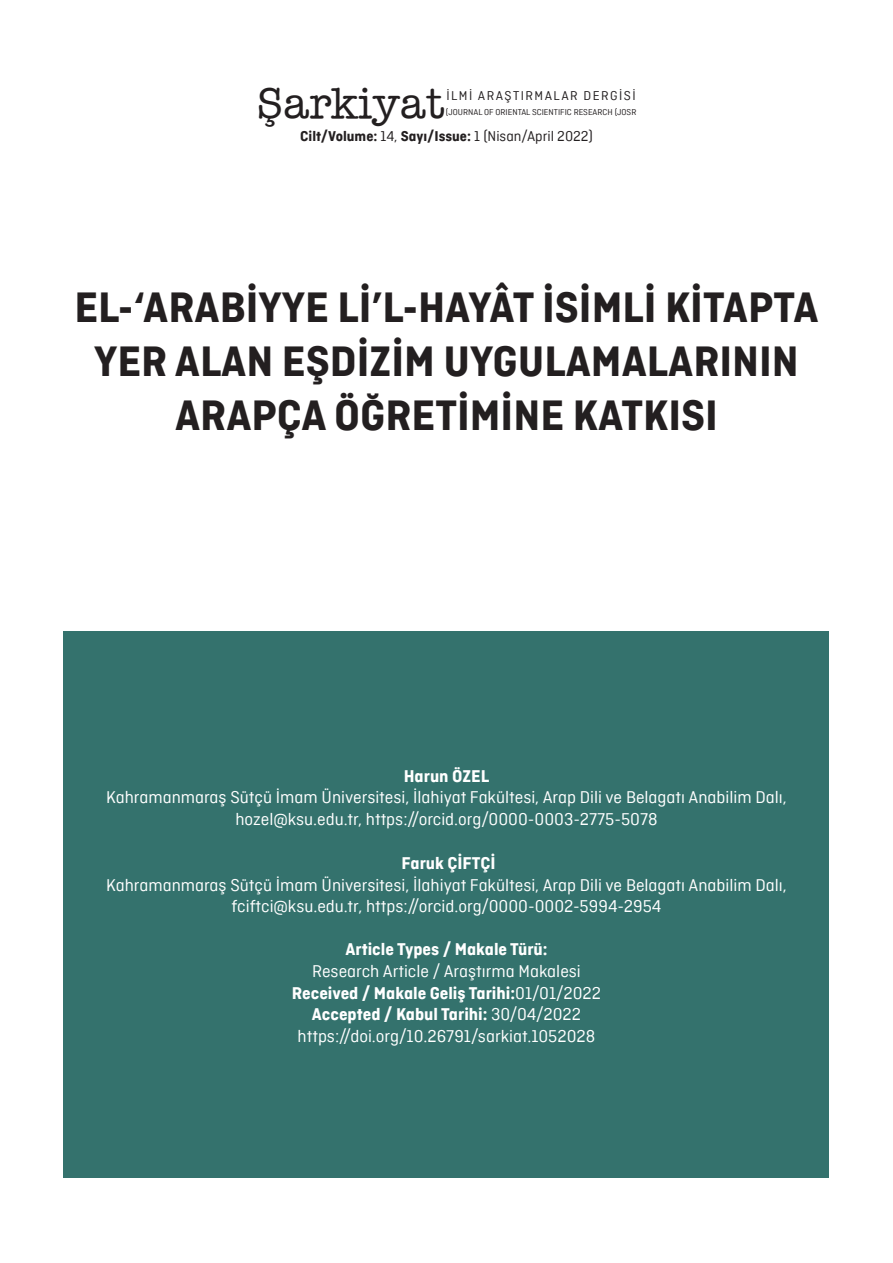
<style>
.page{position:relative;width:893px;height:1263px;background:#fff}
.page>*{position:absolute;margin:0;border:0;box-sizing:border-box;transform-origin:0 0}
.Anabaşlık{font:700 45px/54px "Ciutadella";color:#231f20;text-align:center}
.t1{font:40.5px "arkiyat Font";color:#231f20}
.Yazı_Kunye{font:18px/21.6px "Ciutadella";color:#fff;text-align:center}
.Yazı_Kunye-2{font:700 18px "Ciutadella";color:#fff}
.Yazar_Adi{font:700 18px "Ciutadella";color:#fff}
.t2{font:700 15px "Ciutadella";color:#231f20}
.t3{font:13.5px "Ciutadella";letter-spacing:.11em;color:#231f20}
.t4{font:9px "Ciutadella";color:#231f20}
.s1{font-weight:400}
</style>
<div class="page">
<div style="left:64px;top:631px;width:765px;height:547px;background:#34726d"></div>
<h2 class="t1" style="left:257px;top:84px;width:189px">Şarkiyat</h2>
<p class="t3" style="left:446px;top:88px;width:191px">İLMİ ARAŞTIRMALAR DERGİSİ</p>
<p class="t4" style="left:446px;top:107px;width:192px">)JOURNAL OF ORIENTAL SCIENTIFIC RESEARCH (JOSR</p>
<p class="t2" style="left:300px;top:128px;width:294px">Cilt/Volume: <span class="s1">14,</span> Sayı/Issue: <span class="s1">1 (Nisan/April 2022)</span></p>
<p class="Anabaşlık" style="left:74px;top:280px;width:746px">EL-‘ARABIYYE LI’L-HAYÂT İSIMLI KITAPTA<br>YER ALAN EŞDIZIM UYGULAMALARININ<br>ARAPÇA ÖĞRETIMINE KATKISI</p>
<p class="Yazar_Adi" style="left:404px;top:765px;width:87px">Harun ÖZEL</p>
<p class="Yazı_Kunye" style="left:106px;top:786px;width:682px">Kahramanmaraş Sütçü İmam Üniversitesi, İlahiyat Fakültesi, Arap Dili ve Belagatı Anabilim Dalı,</p>
<p class="Yazı_Kunye" style="left:235px;top:808px;width:424px">hozel@ksu.edu.tr, https://orcid.org/0000-0003-2775-5078</p>
<p class="Yazar_Adi" style="left:402px;top:853px;width:93px">Faruk ÇİFTÇİ</p>
<p class="Yazı_Kunye" style="left:106px;top:874px;width:682px">Kahramanmaraş Sütçü İmam Üniversitesi, İlahiyat Fakültesi, Arap Dili ve Belagatı Anabilim Dalı, fciftci@ksu.edu.tr, https://orcid.org/0000-0002-5994-2954</p>
<p class="Yazı_Kunye-2" style="left:345px;top:939px;width:204px">Article Types / Makale Türü:</p>
<p class="Yazı_Kunye" style="left:312px;top:960px;width:270px">Research Article / Araştırma Makalesi</p>
<p class="Yazı_Kunye-2" style="left:292px;top:982px;width:311px">Received / Makale Geliş Tarihi:<span class="s1">01/01/2022</span></p>
<p class="Yazı_Kunye-2" style="left:312px;top:1004px;width:271px">Accepted / Kabul Tarihi: <span class="s1">30/04/2022</span></p>
<p class="Yazı_Kunye" style="left:298px;top:1025px;width:299px">https://doi.org/10.26791/sarkiat.1052028</p>
</div>
